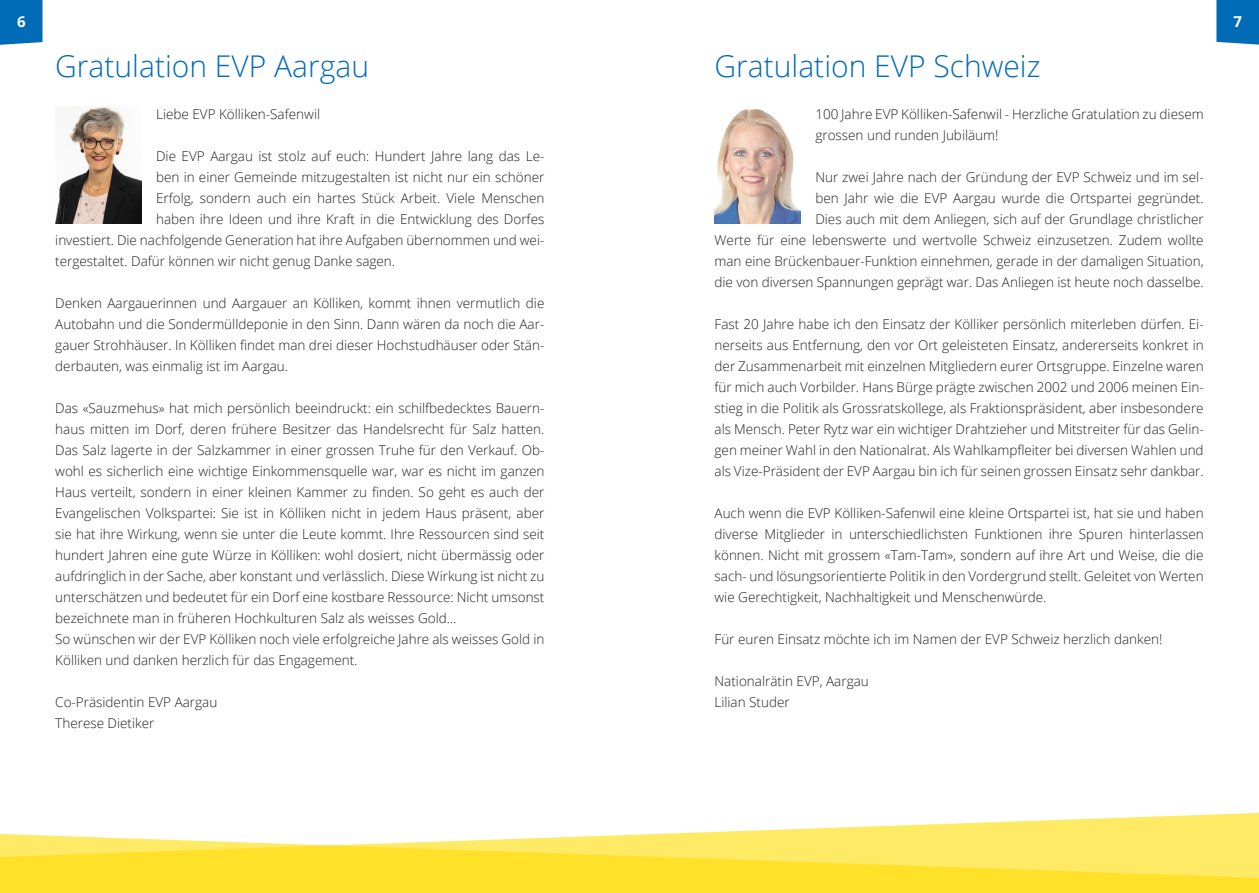
<style>
.page{position:relative;width:1259px;height:893px;background:#fff}
.page>*{position:absolute;margin:0;border:0;box-sizing:border-box;transform-origin:0 0}
.Zwischentitel{font:300 30px "Open Sans";color:#006bb6}
.t1{font:700 15px "Open Sans";color:#fff}
.Lauftext{font:300 13.5px/21px "Open Sans";color:#231f20;text-align:justify}
</style>
<div class="page">
<svg style="left:1216px;top:0;width:43px;height:45px;background:#0c72b9"></svg>
<div style="left:0;top:0;width:43px;height:45px;background:#006bb6"></div>
<svg style="left:686px;top:813px;width:573px;height:20px"></svg>
<svg style="left:0;top:833px;width:1259px;height:60px;background:#ffe64c"></svg>
<img style="left:714px;top:108px;width:86px;height:116px">
<img style="left:55px;top:106px;width:86px;height:118px">
<p class="t1" style="left:17px;top:11px;width:10px">6</p>
<p class="t1" style="left:1233px;top:11px;width:10px">7</p>
<p class="Zwischentitel" style="left:55px;top:45px;width:315px">Gratulation EVP Aargau</p>
<p class="Lauftext" style="left:156px;top:103px;width:165px">Liebe EVP Kölliken-Safenwil</p>
<p class="Lauftext" style="left:156px;top:145px;width:390px">Die EVP Aargau ist stolz auf euch: Hundert Jahre lang das Le-</p>
<p class="Lauftext" style="left:156px;top:166px;width:390px">ben in einer Gemeinde mitzugestalten ist nicht nur ein schöner</p>
<p class="Lauftext" style="left:156px;top:187px;width:390px">Erfolg, sondern auch ein hartes Stück Arbeit. Viele Menschen</p>
<p class="Lauftext" style="left:156px;top:208px;width:390px">haben ihre Ideen und ihre Kraft in die Entwicklung des Dorfes</p>
<p class="Lauftext" style="left:55px;top:230px;width:490px">investiert. Die nachfolgende Generation hat ihre Aufgaben übernommen und wei-</p>
<p class="Lauftext" style="left:55px;top:251px;width:341px">tergestaltet. Dafür können wir nicht genug Danke sagen.</p>
<p class="Lauftext" style="left:55px;top:292px;width:490px">Denken Aargauerinnen und Aargauer an Kölliken, kommt ihnen vermutlich die Autobahn und die Sondermülldeponie in den Sinn. Dann wären da noch die Aar&shy;gauer Strohhäuser. In Kölliken findet man drei dieser Hochstudhäuser oder Stän&shy;derbauten, was einmalig ist im Aargau.</p>
<p class="Lauftext" style="left:55px;top:397px;width:490px">Das «Sauzmehus» hat mich persönlich beeindruckt: ein schilfbedecktes Bauern&shy;haus mitten im Dorf, deren frühere Besitzer das Handelsrecht für Salz hatten.<br>Das Salz lagerte in der Salzkammer in einer grossen Truhe für den Verkauf. Ob&shy;wohl es sicherlich eine wichtige Einkommensquelle war, war es nicht im ganzen Haus verteilt, sondern in einer kleinen Kammer zu finden. So geht es auch der Evangelischen Volkspartei: Sie ist in Kölliken nicht in jedem Haus präsent, aber sie hat ihre Wirkung, wenn sie unter die Leute kommt. Ihre Ressourcen sind seit hundert Jahren eine gute Würze in Kölliken: wohl dosiert, nicht übermässig oder aufdringlich in der Sache, aber konstant und verlässlich. Diese Wirkung ist nicht zu unterschätzen und bedeutet für ein Dorf eine kostbare Ressource: Nicht umsonst bezeichnete man in früheren Hochkulturen Salz als weisses Gold…</p>
<p class="Lauftext" style="left:55px;top:628px;width:490px">So wünschen wir der EVP Kölliken noch viele erfolgreiche Jahre als weisses Gold in<br>Kölliken und danken herzlich für das Engagement.</p>
<p class="Lauftext" style="left:55px;top:691px;width:164px">Co-Präsidentin EVP Aargau</p>
<p class="Lauftext" style="left:55px;top:712px;width:101px">Therese Dietiker</p>
<p class="Zwischentitel" style="left:714px;top:45px;width:327px">Gratulation EVP Schweiz</p>
<p class="Lauftext" style="left:815px;top:103px;width:390px">100 Jahre EVP Kölliken-Safenwil - Herzliche Gratulation zu diesem grossen und runden Jubiläum!</p>
<p class="Lauftext" style="left:714px;top:166px;width:490px;text-align:right">Nur zwei Jahre nach der Gründung der EVP Schweiz und im sel-<br>ben Jahr wie die EVP Aargau wurde die Ortspartei gegründet.<br>Dies auch mit dem Anliegen, sich auf der Grundlage christlicher<br>Werte für eine lebenswerte und wertvolle Schweiz einzusetzen. Zudem wollte man eine Brückenbauer-Funktion einnehmen, gerade in der damaligen Situation, die von diversen Spannungen geprägt war. Das Anliegen ist heute noch dasselbe.</p>
<p class="Lauftext" style="left:714px;top:313px;width:490px">Fast 20 Jahre habe ich den Einsatz der Kölliker persönlich miterleben dürfen. Ei&shy;nerseits aus Entfernung, den vor Ort geleisteten Einsatz, andererseits konkret in der Zusammenarbeit mit einzelnen Mitgliedern eurer Ortsgruppe. Einzelne waren für mich auch Vorbilder. Hans Bürge prägte zwischen 2002 und 2006 meinen Ein&shy;stieg in die Politik als Grossratskollege, als Fraktionspräsident, aber insbesondere als Mensch. Peter Rytz war ein wichtiger Drahtzieher und Mitstreiter für das Gelin&shy;gen meiner Wahl in den Nationalrat. Als Wahlkampfleiter bei diversen Wahlen und als Vize-Präsident der EVP Aargau bin ich für seinen grossen Einsatz sehr dankbar.</p>
<p class="Lauftext" style="left:714px;top:502px;width:490px">Auch wenn die EVP Kölliken-Safenwil eine kleine Ortspartei ist, hat sie und haben diverse Mitglieder in unterschiedlichsten Funktionen ihre Spuren hinterlassen können. Nicht mit grossem «Tam-Tam», sondern auf ihre Art und Weise, die die sach- und lösungsorientierte Politik in den Vordergrund stellt. Geleitet von Werten wie Gerechtigkeit, Nachhaltigkeit und Menschenwürde.</p>
<p class="Lauftext" style="left:714px;top:628px;width:449px">Für euren Einsatz möchte ich im Namen der EVP Schweiz herzlich danken!</p>
<p class="Lauftext" style="left:714px;top:670px;width:156px">Nationalrätin EVP, Aargau</p>
<p class="Lauftext" style="left:714px;top:691px;width:77px">Lilian Studer</p>
</div>
